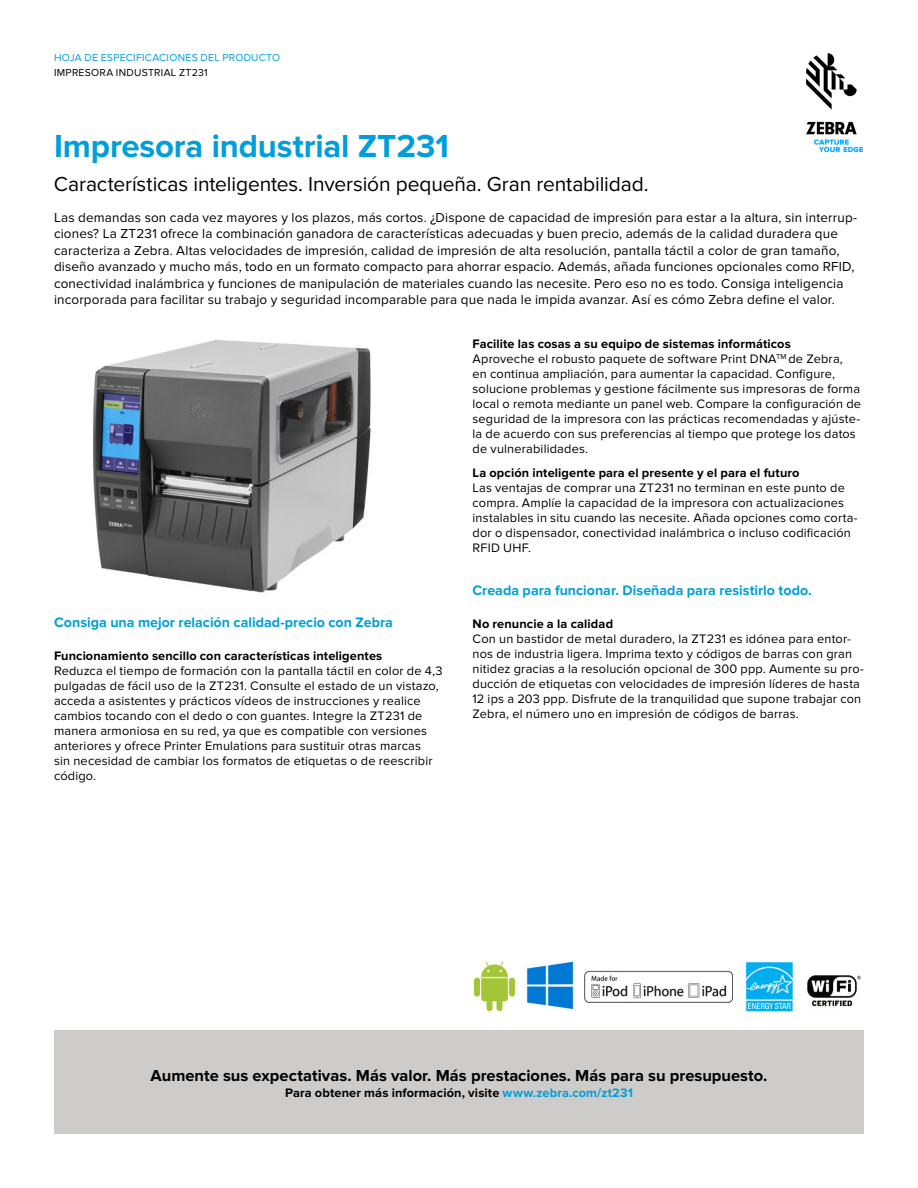
<style>
.page{position:relative;width:918px;height:1188px;background:#fff}
.page>*{position:absolute;margin:0;border:0;box-sizing:border-box;transform-origin:0 0}
.t1{font:700 33px "Proxima Nova";letter-spacing:-.005em;color:#009edb}
.t2{font:21px "Proxima Nova";letter-spacing:-.005em;color:#000}
.t3{font:700 16.5px "Proxima Nova";color:#000}
.t4{font:700 14.25px "Proxima Nova";color:#009edb}
.t5{font:13.5px/16.5px "Proxima Nova";letter-spacing:.01em;color:#000}
.t6{font:12.75px/15px "Proxima Nova";letter-spacing:.015em;color:#000}
.t7{font:700 12.75px "Proxima Nova";letter-spacing:.01em;color:#000}
.t8{font:10.5px "Proxima Nova";letter-spacing:.025em;color:#009edb}
.t9{font:10.5px "Proxima Nova";letter-spacing:.025em;color:#000}
.s1{font-weight:700}
.s2{color:#009edb}
</style>
<div class="page">
<img style="left:806px;top:54px;width:56px;height:97px">
<div style="left:54px;top:1031px;width:810px;height:103px;background:#cdccca"></div>
<img style="left:474px;top:962px;width:387px;height:50px">
<img style="left:93px;top:339px;width:278px;height:254px">
<p class="t8" style="left:54px;top:52px;width:228px">HOJA DE ESPECIFICACIONES DEL PRODUCTO</p>
<p class="t9" style="left:54px;top:66px;width:155px">IMPRESORA INDUSTRIAL ZT231</p>
<h1 class="t1" style="left:54px;top:127px;width:397px">Impresora industrial ZT231</h1>
<h2 class="t2" style="left:54px;top:172px;width:596px">Características inteligentes. Inversión pequeña. Gran rentabilidad.</h2>
<p class="t5" style="left:54px;top:209px;width:805px">Las demandas son cada vez mayores y los plazos, más cortos. ¿Dispone de capacidad de impresión para estar a la altura, sin interrup&shy;ciones? La ZT231 ofrece la combinación ganadora de características adecuadas y buen precio, además de la calidad duradera que caracteriza a Zebra. Altas velocidades de impresión, calidad de impresión de alta resolución, pantalla táctil a color de gran tamaño, diseño avanzado y mucho más, todo en un formato compacto para ahorrar espacio. Además, añada funciones opcionales como RFID, conectividad inalámbrica y funciones de manipulación de materiales cuando las necesite. Pero eso no es todo. Consiga inteligencia incorporada para facilitar su trabajo y seguridad incomparable para que nada le impida avanzar. Así es cómo Zebra define el valor.</p>
<p class="t4" style="left:54px;top:614px;width:341px">Consiga una mejor relación calidad-precio con Zebra</p>
<p class="t7" style="left:54px;top:649px;width:330px">Funcionamiento sencillo con características inteligentes</p>
<p class="t6" style="left:54px;top:664px;width:390px">Reduzca el tiempo de formación con la pantalla táctil en color de 4,3 pulgadas de fácil uso de la ZT231. Consulte el estado de un vistazo, acceda a asistentes y prácticos vídeos de instrucciones y realice cambios tocando con el dedo o con guantes. Integre la ZT231 de manera armoniosa en su red, ya que es compatible con versiones anteriores y ofrece Printer Emulations para sustituir otras marcas<br>sin necesidad de cambiar los formatos de etiquetas o de reescribir código.</p>
<p class="t6" style="left:472px;top:336px;width:390px"><span class="s1">Facilite las cosas a su equipo de sistemas informáticos<br></span>Aproveche el robusto paquete de software Print DNA<sup>TM</sup> de Zebra,<br>en continua ampliación, para aumentar la capacidad. Configure, solucione problemas y gestione fácilmente sus impresoras de forma local o remota mediante un panel web. Compare la configuración de seguridad de la impresora con las prácticas recomendadas y ajúste&shy;la de acuerdo con sus preferencias al tiempo que protege los datos de vulnerabilidades.</p>
<p class="t7" style="left:473px;top:465px;width:329px">La opción inteligente para el presente y el para el futuro</p>
<p class="t6" style="left:473px;top:480px;width:387px">Las ventajas de comprar una ZT231 no terminan en este punto de compra. Amplíe la capacidad de la impresora con actualizaciones instalables in situ cuando las necesite. Añada opciones como corta&shy;dor o dispensador, conectividad inalámbrica o incluso codificación RFID UHF.</p>
<p class="t4" style="left:472px;top:582px;width:341px">Creada para funcionar. Diseñada para resistirlo todo.</p>
<p class="t7" style="left:472px;top:617px;width:142px">No renuncie a la calidad</p>
<p class="t6" style="left:472px;top:632px;width:393px">Con un bastidor de metal duradero, la ZT231 es idónea para entor&shy;nos de industria ligera. Imprima texto y códigos de barras con gran nitidez gracias a la resolución opcional de 300 ppp. Aumente su pro&shy;ducción de etiquetas con velocidades de impresión líderes de hasta 12 ips a 203 ppp. Disfrute de la tranquilidad que supone trabajar con Zebra, el número uno en impresión de códigos de barras.</p>
<p class="t3" style="left:151px;top:1066px;width:618px">Aumente sus expectativas. Más valor. Más prestaciones. Más para su presupuesto.</p>
<p class="t7" style="left:285px;top:1085px;width:349px">Para obtener más información, visite <span class="s2">www.zebra.com/zt231</span></p>
</div>
